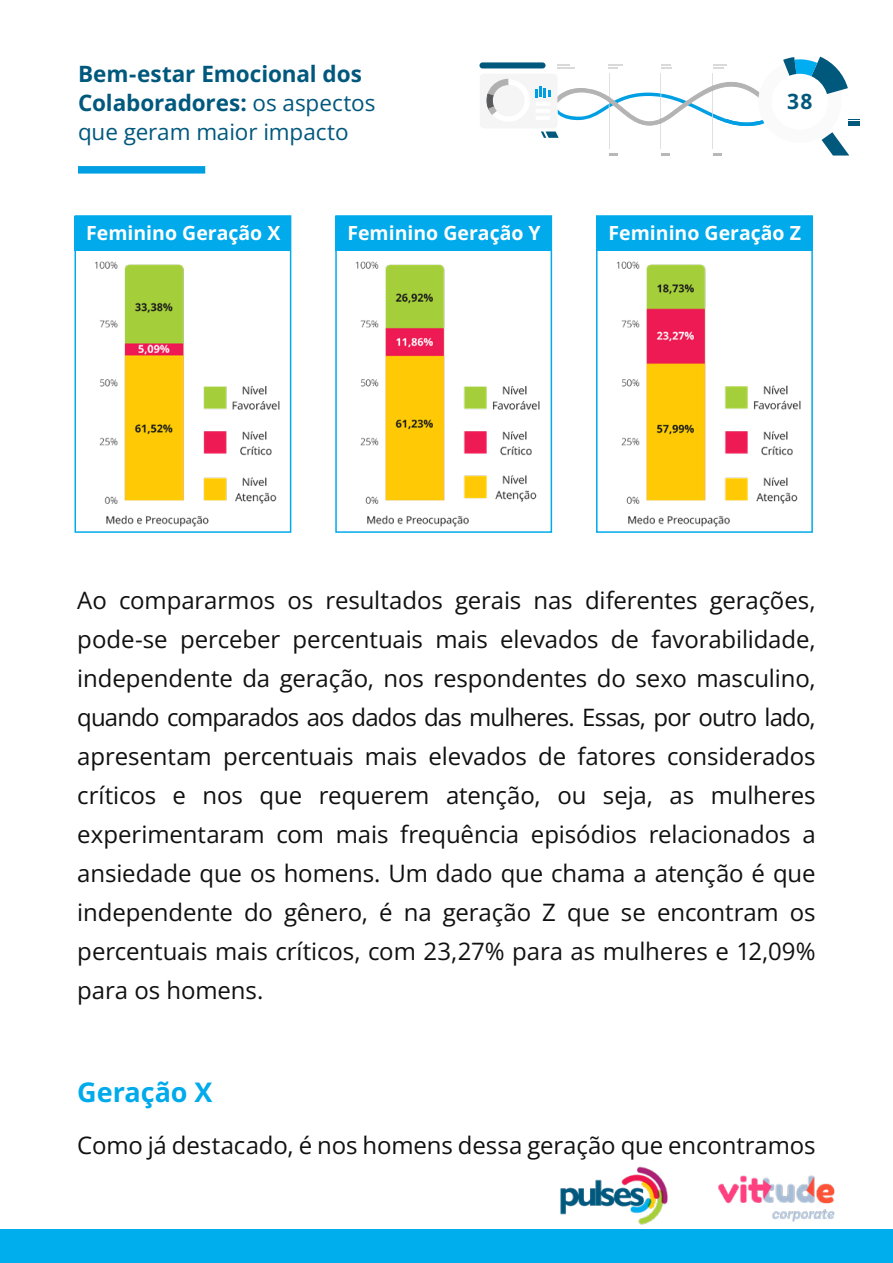
<style>
.page{position:relative;width:893px;height:1263px;background:#fff}
.page>*{position:absolute;margin:0;border:0;box-sizing:border-box;transform-origin:0 0}
.t1{font:700 27px "Open Sans";letter-spacing:-.005em;color:#00aaeb}
.t2{font:24px/39px "Open Sans";letter-spacing:-.005em;color:#111;text-align:justify}
.t3{font:700 22.5px/29.1px "Open Sans";letter-spacing:-.005em;color:#00587d}
.t4{font:700 21px "Open Sans";color:#00587d}
.t5{font:700 19.5px "Open Sans";color:#fff}
.s1{font-weight:400}
</style>
<div class="page">
<div style="left:0;top:1229px;width:893px;height:34px;background:#00aeed"></div>
<div style="left:78px;top:166px;width:127px;height:8px;background:#009fe3"></div>
<svg style="left:480px;top:57px;width:379px;height:99px"></svg>
<img style="left:718px;top:1175px;width:117px;height:47px">
<img style="left:560px;top:1167px;width:107px;height:57px">
<img style="left:78px;top:250px;width:210px;height:277px">
<div style="left:75px;top:215px;width:216px;height:318px;border:2px solid #00aaeb"></div>
<img style="left:338px;top:250px;width:211px;height:277px">
<div style="left:335px;top:215px;width:217px;height:318px;border:2px solid #00aaeb"></div>
<img style="left:599px;top:250px;width:211px;height:277px">
<div style="left:596px;top:215px;width:217px;height:318px;border:2px solid #00aaeb"></div>
<div style="left:75px;top:216px;width:216px;height:34px;background:#00aaeb"></div>
<div style="left:335px;top:216px;width:217px;height:34px;background:#00aaeb"></div>
<div style="left:596px;top:216px;width:217px;height:34px;background:#00aaeb"></div>
<p class="t3" style="left:78px;top:58px;width:299px">Bem-estar Emocional dos<br>Colaboradores: <span class="s1">os aspectos que geram maior impacto</span></p>
<p class="t4" style="left:787px;top:87px;width:27px">38</p>
<p class="t5" style="left:86px;top:219px;width:196px">Feminino Geração X</p>
<p class="t5" style="left:347px;top:219px;width:195px">Feminino Geração Y</p>
<p class="t5" style="left:608px;top:219px;width:194px">Feminino Geração Z</p>
<p class="t2" style="left:77px;top:580px;width:740px">Ao compararmos os resultados gerais nas diferentes gerações, pode-se perceber percentuais mais elevados de favorabilidade, independente da geração, nos respondentes do sexo masculino, quando comparados aos dados das mulheres. Essas, por outro lado, apresentam percentuais mais elevados de fatores considerados críticos e nos que requerem atenção, ou seja, as mulheres experimentaram com mais frequência episódios relacionados a ansiedade que os homens. Um dado que chama a atenção é que independente do gênero, é na geração Z que se encontram os percentuais mais críticos, com 23,27% para as mulheres e 12,09% para os homens.</p>
<p class="t1" style="left:77px;top:1074px;width:137px">Geração X</p>
<p class="t2" style="left:77px;top:1125px;width:740px">Como já destacado, é nos homens dessa geração que encontramos</p>
</div>
